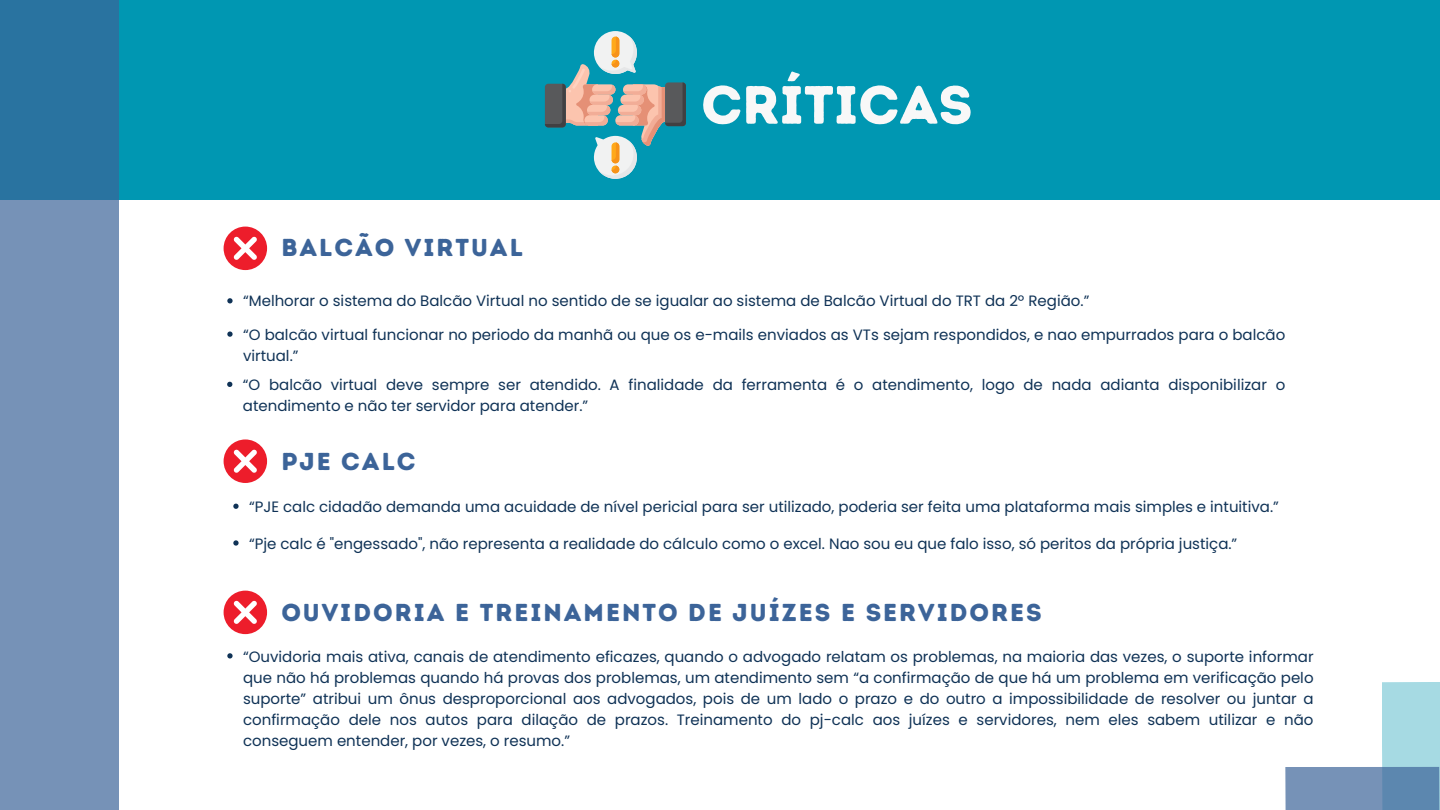
<style>
.page{position:relative;width:1440px;height:810px;background:#fff}
.page>*{position:absolute;margin:0;border:0;box-sizing:border-box;transform-origin:0 0}
.t1{font:53.7px "Intro Rust Base";color:#f8f8f8}
.t2{font:24.5px "Intro Rust Base";letter-spacing:.08em;color:#3c6499}
.t3{font:15px/21px "Poppins";color:#0f3256}
</style>
<div class="page">
<div style="left:0;top:0;width:1440px;height:200px;background:#0097b2"></div>
<svg style="left:1285px;top:682px;width:155px;height:128px"></svg>
<svg style="left:0;top:0;width:118px;height:810px;fill:#7692b7"></svg>
<svg style="left:545px;top:31px;width:141px;height:148px"></svg>
<div style="left:224px;top:227px;width:43px;height:43px;background:#ed1d2b;border-radius:50%"></div>
<svg style="left:234px;top:237px;width:23px;height:23px"></svg>
<svg style="left:227px;top:298px;width:6px;height:5px"></svg>
<svg style="left:227px;top:332px;width:6px;height:5px"></svg>
<svg style="left:227px;top:382px;width:5px;height:5px"></svg>
<svg style="left:233px;top:504px;width:6px;height:5px"></svg>
<svg style="left:233px;top:540px;width:6px;height:6px"></svg>
<svg style="left:227px;top:653px;width:6px;height:6px"></svg>
<div style="left:224px;top:439px;width:43px;height:44px;background:#ed1d2b;border-radius:50%"></div>
<svg style="left:234px;top:449px;width:23px;height:24px"></svg>
<div style="left:224px;top:591px;width:43px;height:43px;background:#ed1d2b;border-radius:50%"></div>
<svg style="left:234px;top:601px;width:23px;height:23px"></svg>
<h1 class="t1" style="left:701px;top:73px;width:273px">CRÍTICAS</h1>
<h2 class="t2" style="left:281px;top:233px;width:243px">BALCÃO VIRTUAL</h2>
<p class="t3" style="left:243px;top:291px;width:848px">“Melhorar o sistema do Balcão Virtual no sentido de se igualar ao sistema de Balcão Virtual do TRT da 2º Região.”</p>
<p class="t3" style="left:243px;top:324px;width:1044px">“O balcão virtual funcionar no periodo da manhã ou que os e-mails enviados as VTs sejam respondidos, e nao empurrados para o balcão virtual.”</p>
<p class="t3" style="left:243px;top:374px;width:1044px">“O balcão virtual deve sempre ser atendido. A finalidade da ferramenta é o atendimento, logo de nada adianta disponibilizar o atendimento e não ter servidor para atender.”</p>
<h2 class="t2" style="left:281px;top:447px;width:136px">PJE CALC</h2>
<p class="t3" style="left:249px;top:496px;width:1031px">“PJE calc cidadão demanda uma acuidade de nível pericial para ser utilizado, poderia ser feita uma plataforma mais simples e intuitiva.”</p>
<p class="t3" style="left:249px;top:533px;width:990px">“Pje calc é "engessado", não representa a realidade do cálculo como o excel. Nao sou eu que falo isso, só peritos da própria justiça.”</p>
<h2 class="t2" style="left:281px;top:598px;width:762px">OUVIDORIA E TREINAMENTO DE JUÍZES E SERVIDORES</h2>
<p class="t3" style="left:243px;top:646px;width:1072px;text-align:justify">“Ouvidoria mais ativa, canais de atendimento eficazes, quando o advogado relatam os problemas, na maioria das vezes, o suporte informar que não há problemas quando há provas dos problemas, um atendimento sem “a confirmação de que há um problema em verificação pelo suporte” atribui um ônus desproporcional aos advogados, pois de um lado o prazo e do outro a impossibilidade de resolver ou juntar a confirmação dele nos autos para dilação de prazos. Treinamento do pj-calc aos juízes e servidores, nem eles sabem utilizar e não conseguem entender, por vezes, o resumo.”</p>
</div>
